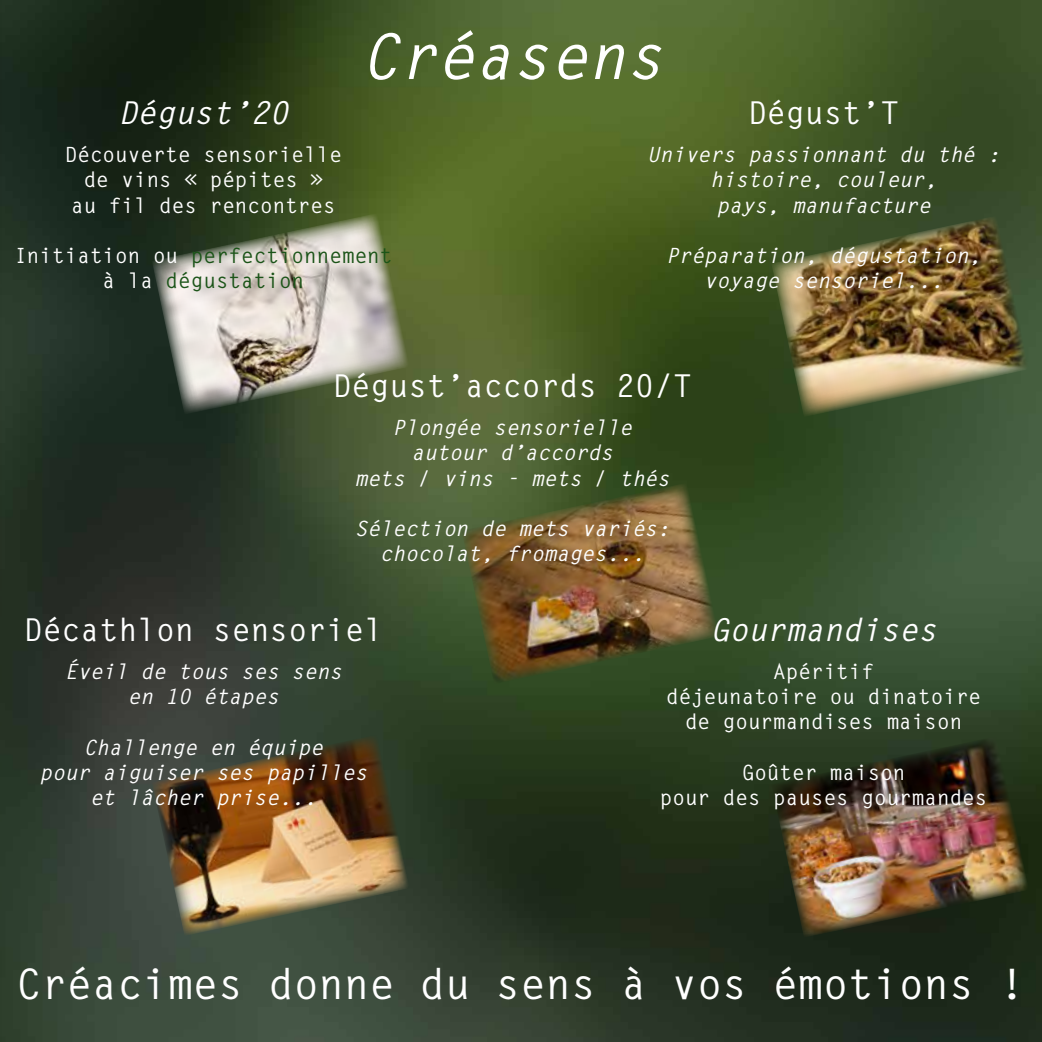
<style>
.page{position:relative;width:1042px;height:1042px;background:#fff}
.page>*{position:absolute;margin:0;border:0;box-sizing:border-box;transform-origin:0 0}
.t1{font:italic 700 63px "Letter Gothic Std";color:#fff}
.t2{font:700 42px "Letter Gothic Std";color:#fff}
.t3{font:700 31.5px "Letter Gothic Std";color:#fff}
.t4{font:italic 700 31.5px "Letter Gothic Std";color:#fff}
.t5{font:italic 700 21px/25.2px "Letter Gothic Std";color:#fff;text-align:center}
.t6{font:700 21px/25.2px "Letter Gothic Std";color:#fff;text-align:center}
.t7{font:700 21px/25.2px "Letter Gothic Std";color:#1b5418;text-align:center}
.s1{color:#fff}
</style>
<div class="page">
<img style="left:0;top:0;width:1042px;height:1042px">
<img style="left:152px;top:213px;width:258px;height:202px">
<img style="left:771px;top:215px;width:258px;height:202px">
<img style="left:461px;top:482px;width:259px;height:202px">
<img style="left:152px;top:734px;width:258px;height:202px">
<img style="left:771px;top:736px;width:258px;height:202px">
<h1 class="t1" style="left:361px;top:18px;width:304px">Créasens</h1>
<h3 class="t4" style="left:118px;top:94px;width:172px">Dégust’20</h3>
<p class="t6" style="left:65px;top:142px;width:279px">Découverte sensorielle de vins « pépites »<br>au fil des rencontres</p>
<p class="t7" style="left:14px;top:243px;width:380px"><span class="s1">Initiation ou</span> perfectionnement <span class="s1">à la</span> dégustation</p>
<h3 class="t3" style="left:748px;top:94px;width:153px">Dégust’T</h3>
<p class="t5" style="left:647px;top:142px;width:354px">Univers passionnant du thé : histoire, couleur,<br>pays, manufacture</p>
<p class="t5" style="left:666px;top:243px;width:316px">Préparation, dégustation, voyage sensoriel...</p>
<h3 class="t3" style="left:333px;top:367px;width:361px">Dégust’accords 20/T</h3>
<p class="t5" style="left:355px;top:415px;width:317px">Plongée sensorielle autour d’accords<br>mets / vins - mets / thés</p>
<p class="t5" style="left:355px;top:516px;width:317px">Sélection de mets variés: chocolat, fromages...</p>
<h3 class="t3" style="left:24px;top:610px;width:361px">Décathlon sensoriel</h3>
<p class="t5" style="left:65px;top:659px;width:279px">Éveil de tous ses sens en 10 étapes</p>
<p class="t5" style="left:40px;top:735px;width:329px">Challenge en équipe<br>pour aiguiser ses papilles et lâcher prise...</p>
<h3 class="t4" style="left:710px;top:610px;width:228px">Gourmandises</h3>
<p class="t6" style="left:666px;top:659px;width:317px">Apéritif<br>déjeunatoire ou dinatoire de gourmandises maison</p>
<p class="t6" style="left:660px;top:760px;width:329px">Goûter maison<br>pour des pauses gourmandes</p>
<h2 class="t2" style="left:17px;top:958px;width:1010px">Créacimes donne du sens à vos émotions !</h2>
</div>
